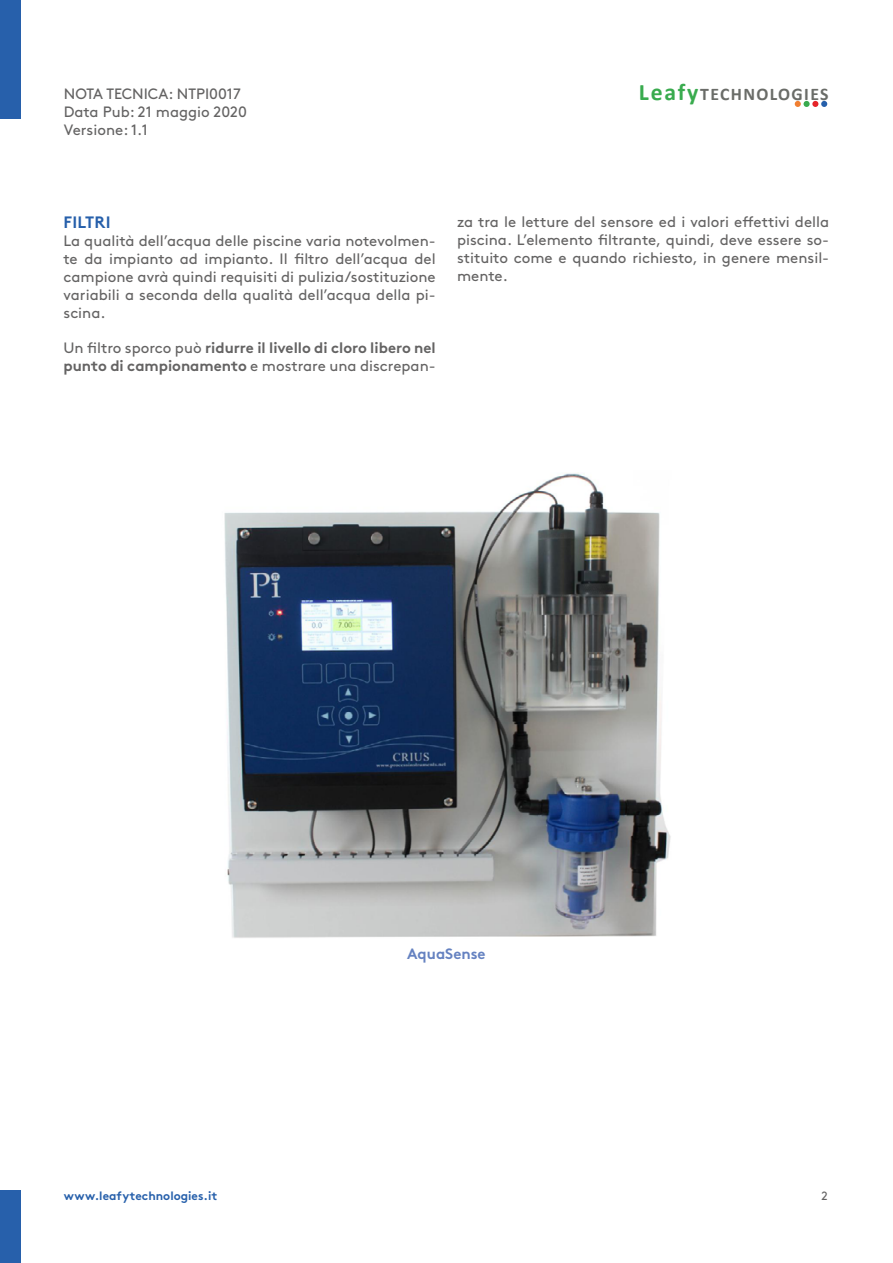
<style>
.page{position:relative;width:893px;height:1263px;background:#fff}
.page>*{position:absolute;margin:0;border:0;box-sizing:border-box;transform-origin:0 0}
.t1{font:700 17.7px "Calibri";letter-spacing:.075em;color:#6a6c68}
.t2{font:700 16.5px "Brown Std";letter-spacing:.01em;color:#2760ab}
.t3{font:15px/18px "Brown Std";color:#646363;text-align:justify}
.t4{font:700 15px/18px "Brown Std";color:#646363}
.t5{font:700 15px "Brown Std";color:#6582c1}
.t6{font:700 12px "Brown Std";color:#2760ab}
.t7{font:12px "Brown Std";color:#646363}
.s1{font-size:23.7px;color:#39ab4e}
.s2{font-weight:400}
</style>
<div class="page">
<div style="left:0;top:0;width:21px;height:119px;background:#2760ab"></div>
<div style="left:0;top:1191px;width:21px;height:72px;background:#2760ab"></div>
<svg style="left:795px;top:101px;width:6px;height:6px"></svg>
<div style="left:803px;top:101px;width:7px;height:6px;background:#39aa4e;border-radius:50%"></div>
<svg style="left:812px;top:101px;width:15px;height:6px"></svg>
<img style="left:224px;top:473px;width:447px;height:465px">
<p class="t3" style="left:64px;top:85px;width:178px">NOTA TECNICA: NTPI0017</p>
<p class="t1" style="left:639px;top:81px;width:191px"><span class="s1">Leafy</span>TECHNOLOGIES</p>
<p class="t3" style="left:64px;top:103px;width:185px">Data Pub: 21 maggio 2020<br>Versione: 1.1</p>
<p class="t2" style="left:64px;top:213px;width:49px">FILTRI</p>
<p class="t3" style="left:64px;top:232px;width:374px">La qualità dell’acqua delle piscine varia notevolmen&shy;te da impianto ad impianto. Il filtro dell’acqua del campione avrà quindi requisiti di pulizia/sostituzione variabili a seconda della qualità dell’acqua della pi&shy;scina.</p>
<p class="t4" style="left:64px;top:339px;width:374px"><span class="s2">Un filtro sporco può</span> ridurre il livello di cloro libero nel punto di campionamento <span class="s2">e mostrare una discrepan-</span></p>
<p class="t3" style="left:457px;top:213px;width:374px">za tra le letture del sensore ed i valori effettivi della piscina. L’elemento filtrante, quindi, deve essere so&shy;stituito come e quando richiesto, in genere mensil&shy;mente.</p>
<p class="t5" style="left:407px;top:944px;width:80px">AquaSense</p>
<p class="t6" style="left:64px;top:1188px;width:155px">www.leafytechnologies.it</p>
<p class="t7" style="left:821px;top:1188px;width:8px">2</p>
</div>
